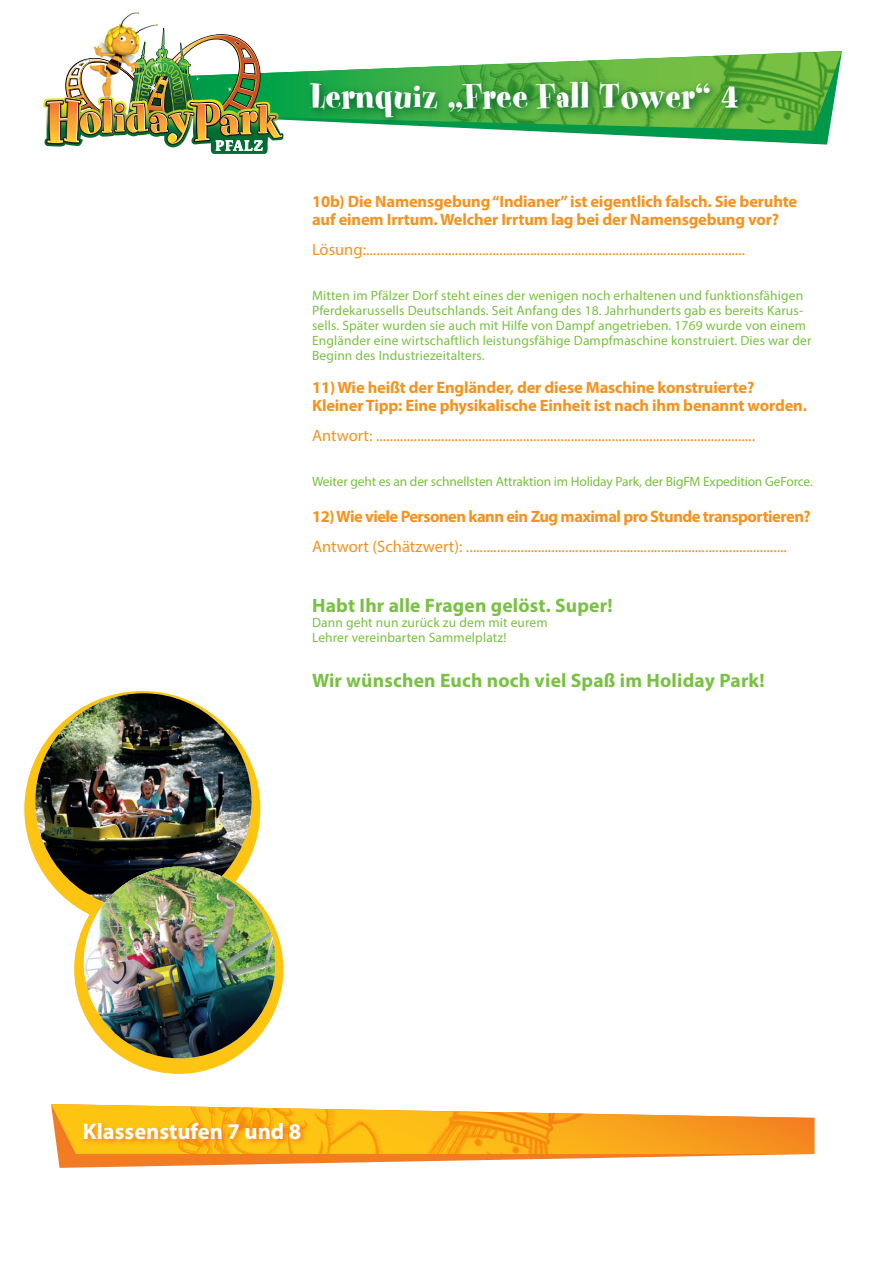
<style>
.page{position:relative;width:893px;height:1263px;background:#fff}
.page>*{position:absolute;margin:0;border:0;box-sizing:border-box;transform-origin:0 0}
.t1{font:39px "Spumoni";letter-spacing:.02em;color:#fff}
.t2{font:700 22.5px "Myriad Pro";color:#fff}
.t3{font:700 19.5px "Myriad Pro";letter-spacing:.01em;color:#79c142}
.t4{font:16.5px "Myriad Pro";color:#f4931f}
.t5{font:700 16.5px/18px "Myriad Pro";letter-spacing:-.01em;color:#f4931f}
.t6{font:700 16.5px "Myriad Pro";letter-spacing:-.03em;color:#f4931f}
.t7{font:700 15.6px "Nueva Std";letter-spacing:.08em;color:#fff}
.t8{font:13.5px/15px "Myriad Pro";letter-spacing:.01em;color:#79c142}
.t9{font:13.5px "Myriad Pro";letter-spacing:-.01em;color:#79c142}
</style>
<div class="page">
<svg style="left:57px;top:1154px;width:757px;height:14px"></svg>
<svg style="left:51px;top:1104px;width:763px;height:50px"></svg>
<img style="left:93px;top:1104px;width:666px;height:50px">
<svg style="left:283px;top:131px;width:547px;height:14px"></svg>
<svg style="left:283px;top:69px;width:82px;height:52px;background:#25ad59"></svg>
<img style="left:365px;top:51px;width:477px;height:80px">
<div style="left:82px;top:1121px;width:226px;height:25px;background:#f16121;opacity:.61"></div>
<svg style="left:305px;top:75px;width:444px;height:54px;background:#44a543"></svg>
<div style="left:24px;top:691px;width:236px;height:236px;background:#fec412;border-radius:50%"></div>
<div style="left:74px;top:865px;width:209px;height:209px;background:#fec412;border-radius:50%"></div>
<img style="left:35px;top:693px;width:217px;height:217px;border-radius:108px">
<img style="left:84px;top:866px;width:192px;height:192px;border-radius:96px">
<img style="left:113px;top:12px;width:44px;height:16px">
<img style="left:43px;top:28px;width:240px;height:126px">
<p class="t7" style="left:215px;top:138px;width:49px">PFALZ</p>
<h1 class="t1" style="left:310px;top:76px;width:429px">Lernquiz „Free Fall Tower“ 4</h1>
<p class="t5" style="left:312px;top:192px;width:487px">10b) Die Namensgebung “Indianer” ist eigentlich falsch. Sie beruhte auf einem Irrtum. Welcher Irrtum lag bei der Namensgebung vor?</p>
<p class="t4" style="left:312px;top:239px;width:435px">Lösung:...............................................................................................................</p>
<p class="t8" style="left:312px;top:287px;width:501px">Mitten im Pfälzer Dorf steht eines der wenigen noch erhaltenen und funktionsfähigen Pferdekarussells Deutschlands. Seit Anfang des 18. Jahrhunderts gab es bereits Karus&shy;sells. Später wurden sie auch mit Hilfe von Dampf angetrieben. 1769 wurde von einem Engländer eine wirtschaftlich leistungsfähige Dampfmaschine konstruiert. Dies war der Beginn des Industriezeitalters.</p>
<p class="t5" style="left:312px;top:378px;width:496px">11) Wie heißt der Engländer, der diese Maschine konstruierte?<br>Kleiner Tipp: Eine physikalische Einheit ist nach ihm benannt worden.</p>
<p class="t4" style="left:312px;top:425px;width:445px">Antwort: ...............................................................................................................</p>
<p class="t9" style="left:312px;top:473px;width:502px">Weiter geht es an der schnellsten Attraktion im Holiday Park, der BigFM Expedition GeForce.</p>
<p class="t6" style="left:312px;top:505px;width:500px">12) Wie viele Personen kann ein Zug maximal pro Stunde transportieren?</p>
<p class="t4" style="left:312px;top:536px;width:476px">Antwort (Schätzwert): ..............................................................................................</p>
<h3 class="t3" style="left:312px;top:592px;width:302px">Habt Ihr alle Fragen gelöst. Super!</h3>
<p class="t8" style="left:312px;top:614px;width:237px">Dann geht nun zurück zu dem mit eurem<br>Lehrer vereinbarten Sammelplatz!</p>
<h3 class="t3" style="left:312px;top:667px;width:454px">Wir wünschen Euch noch viel Spaß im Holiday Park!</h3>
<h2 class="t2" style="left:83px;top:1117px;width:220px">Klassenstufen 7 und 8</h2>
</div>
